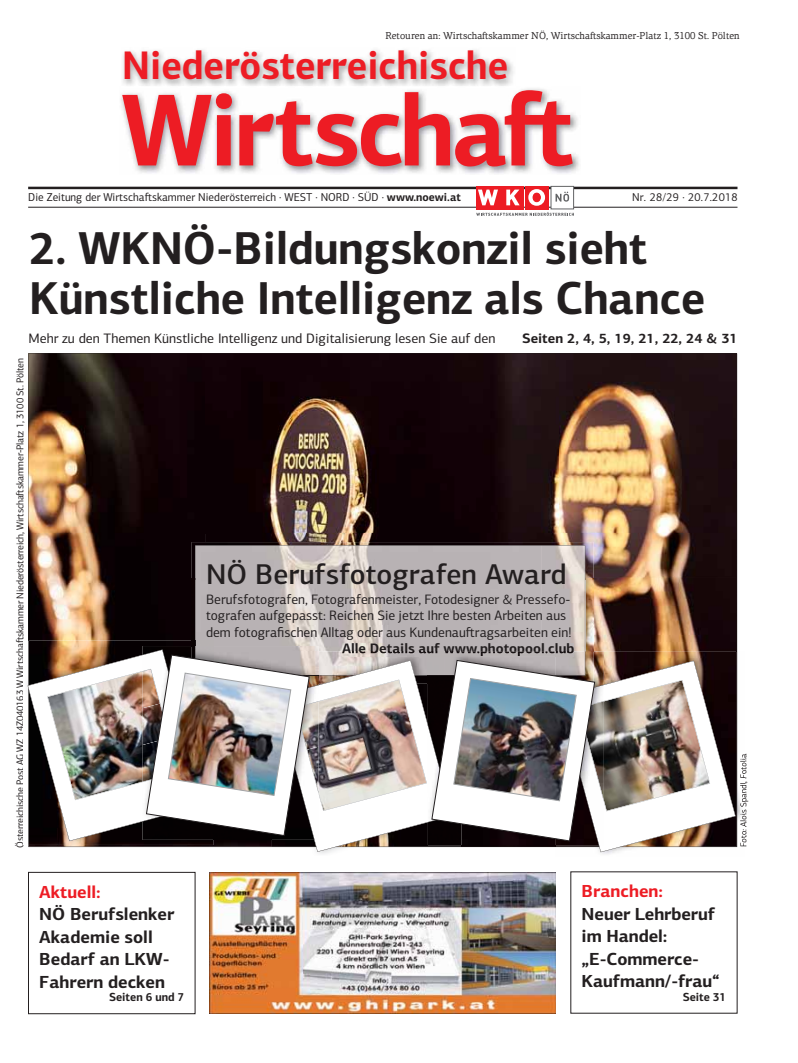
<style>
.page{position:relative;width:798px;height:1063px;background:#fff}
.page>*{position:absolute;margin:0;border:0;box-sizing:border-box;transform-origin:0 0}
.t1{font:700 46.25px/50px "PF Centro Sans Pro";color:#231f20;scale:.96 1}
.t2{font:700 40px "PF Centro Sans Pro";color:#ed1c24;scale:.94 1}
.t3{font:500 28.75px "PF Centro Sans Pro";color:#231f20}
.t4{font:700 17.5px/22.5px "PF Centro Sans Pro";color:#231f20}
.t5{font:700 17.5px "PF Centro Sans Pro";color:#ed1c24}
.t6{font:13.75px/16.5px "PF Centro Sans Pro";color:#231f20}
.t7{font:700 13.75px "PF Centro Sans Pro";color:#231f20}
.t8{font:700 11.75px "PF Centro Sans Pro";color:#231f20;scale:.96 1}
.t9{font:11.5px "PF Centro Sans Pro";color:#231f20;scale:.96 1}
.t10{font:11.5px "PF Centro Sans Pro";letter-spacing:.02em;color:#231f20;scale:.96 1}
.t11{font:10px "PF Centro Sans Pro";letter-spacing:-.02em;color:#231f20;scale:.96 1}
.t12{font:10px "PF Centro Serif Pro";color:#231f20;scale:.96 1}
.t13{font:8.75px "PF Centro Sans Pro";color:#231f20}
.s1{font-weight:700}
</style>
<div class="page">
<hr style="left:28px;top:207px;width:709px;height:1px;background:#231f20">
<hr style="left:28px;top:187px;width:709px;height:2px;background:#231f20">
<img style="left:120px;top:88px;width:459px;height:86px">
<svg style="left:122px;top:90px;width:450px;height:76px"></svg>
<img style="left:123px;top:50px;width:390px;height:36px">
<div style="left:525px;top:186px;width:23px;height:23px;background:#ed1c24"></div>
<div style="left:500px;top:186px;width:23px;height:23px;background:#ed1c24"></div>
<svg style="left:476px;top:212px;width:97px;height:4px"></svg>
<svg style="left:506px;top:190px;width:13px;height:15px"></svg>
<svg style="left:476px;top:186px;width:23px;height:23px"></svg>
<svg style="left:477px;top:190px;width:21px;height:15px"></svg>
<svg style="left:528px;top:189px;width:17px;height:17px"></svg>
<div style="left:533px;top:193px;width:7px;height:9px;background:#ed1c24;border-radius:50%"></div>
<div style="left:532px;top:193px;width:8px;height:9px;border:1px solid #ed1c24;border-radius:50%"></div>
<div style="left:550px;top:186px;width:23px;height:23px;background:#fff"></div>
<div style="left:550px;top:186px;width:23px;height:23px;border:1px solid #636466"></div>
<svg style="left:555px;top:192px;width:14px;height:10px"></svg>
<img style="left:210px;top:872px;width:345px;height:141px">
<img style="left:736px;top:398px;width:1px;height:254px">
<img style="left:28px;top:353px;width:708px;height:299px">
<div style="left:28px;top:872px;width:167px;height:142px;border:1px solid #231f20"></div>
<img style="left:192px;top:542px;width:401px;height:37px">
<img style="left:192px;top:578px;width:3px;height:63px">
<svg style="left:195px;top:545px;width:390px;height:96px;background:#beb8b8"></svg>
<img style="left:600px;top:652px;width:144px;height:202px">
<img style="left:740px;top:754px;width:4px;height:31px">
<img style="left:740px;top:785px;width:4px;height:61px">
<img style="left:28px;top:641px;width:707px;height:211px">
<p class="t12" style="left:385px;top:32px;width:370px">Retouren an: Wirtscha-skammer NÖ, Wirtscha-skammer-Platz 1, 3100 St. Pölten</p>
<h2 class="t2" style="left:122px;top:51px;width:412px">Niederösterreichische</h2>
<p class="t9" style="left:28px;top:192px;width:452px">Die Zeitung der Wirtscha-skammer Niederösterreich · WEST · NORD · SÜD · <span class="s1">www.noewi.at</span></p>
<p class="t10" style="left:632px;top:192px;width:111px">Nr. 28/29 · 20.7.2018</p>
<h1 class="t1" style="left:29px;top:228px;width:705px">2. WKNÖ-Bildungskonzil sieht<br>Künstliche Intelligenz als Chance</h1>
<p class="t6" style="left:28px;top:331px;width:468px">Mehr zu den Themen Künstliche Intelligenz und Digitalisierung lesen Sie auf den</p>
<p class="t7" style="left:522px;top:333px;width:217px">Seiten 2, 4, 5, 19, 21, 22, 24 &amp; 31</p>
<p class="t11" style="left:16px;top:848px;width:511px;rotate:-90deg">Österreichische Post AG WZ 14Z040163 W Wirtscha-skammer Niederösterreich, Wirtscha-skammer-Platz 1, 3100 St. Pölten</p>
<p class="t5" style="left:39px;top:885px;width:63px">Aktuell:</p>
<p class="t4" style="left:39px;top:905px;width:136px">NÖ Berufslenker<br>Akademie soll<br>Bedarf an LKW-<br>Fahrern decken</p>
<p class="t8" style="left:109px;top:993px;width:80px">Seiten 6 und 7</p>
<h3 class="t3" style="left:206px;top:563px;width:362px">NÖ Berufsfotografen Award</h3>
<p class="t6" style="left:206px;top:592px;width:367px">Berufsfotografen, Fotografenmeister, Fotodesigner &amp; Pressefo&shy;tografen aufgepasst: Reichen Sie jetzt Ihre besten Arbeiten aus dem fotografischen Alltag oder aus Kundenau-ragsarbeiten ein!</p>
<p class="t7" style="left:342px;top:643px;width:234px">Alle Details auf www.photopool.club</p>
<p class="t5" style="left:581px;top:885px;width:83px">Branchen:</p>
<p class="t4" style="left:581px;top:904px;width:139px">Neuer Lehrberuf im Handel: „E-Commerce-<br>Kaufmann/-frau“</p>
<p class="t8" style="left:682px;top:993px;width:47px">Seite 31</p>
<p class="t13" style="left:740px;top:847px;width:95px;rotate:-90deg">Foto: Alois Spandl, Fotolia</p>
</div>
